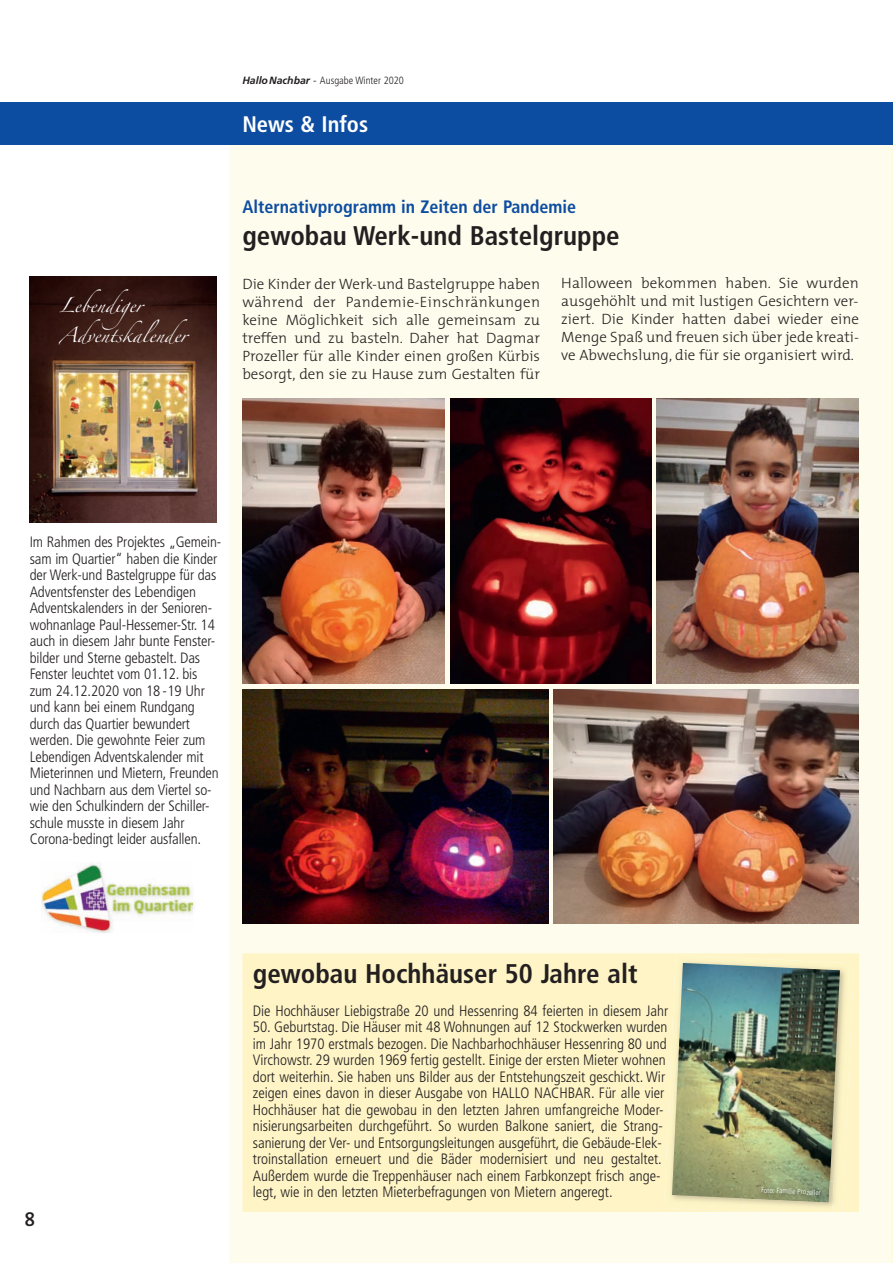
<style>
.page{position:relative;width:893px;height:1263px;background:#fff}
.page>*{position:absolute;margin:0;border:0;box-sizing:border-box;transform-origin:0 0}
.t1{font:700 condensed 27px "Frutiger";color:#231f20}
.t2{font:700 condensed 22.5px "Frutiger";color:#fff}
.t3{font:600 19.5px "The Mix";color:#231f20}
.t4{font:700 condensed 18px "Frutiger";color:#0d4da1}
.t5{font:300 condensed 15px/16.5px "Frutiger";color:#231f20}
.t6{font:300 15px/18px "The Mix";color:#231f20;text-align:justify}
.t7{font:13.5px "Zapfino";color:#fff}
.t8{font:300 condensed 10.5px "Frutiger";color:#231f20}
.t9{font:300 condensed 7.5px "Frutiger";color:#fff}
.s1{font-weight:700;font-style:italic;font-stretch:normal}
.s2{font-stretch:normal}
</style>
<div class="page">
<div style="left:230px;top:145px;width:662px;height:1118px;background:#fefced"></div>
<hr style="left:892px;top:145px;width:1px;height:1118px;background:#fef9dd">
<div style="left:0;top:102px;width:893px;height:43px;background:#0d4da1"></div>
<img style="left:242px;top:398px;width:202px;height:285px">
<img style="left:451px;top:398px;width:201px;height:285px">
<img style="left:242px;top:689px;width:306px;height:234px">
<img style="left:553px;top:689px;width:306px;height:234px">
<img style="left:657px;top:398px;width:202px;height:285px">
<div style="left:242px;top:953px;width:617px;height:259px;background:#fef4c6"></div>
<img style="left:746px;top:1212px;width:96px;height:4px">
<img style="left:664px;top:955px;width:190px;height:257px">
<img style="left:672px;top:963px;width:167px;height:239px">
<img style="left:30px;top:276px;width:187px;height:246px">
<img style="left:42px;top:862px;width:150px;height:70px">
<img style="left:778px;top:1212px;width:54px;height:2px">
<img style="left:742px;top:1181px;width:92px;height:31px">
<img style="left:743px;top:1177px;width:86px;height:25px">
<p class="t7" style="left:59px;top:299px;width:91px">Lebendiger</p>
<p class="t7" style="left:59px;top:329px;width:130px">Adventskalender</p>
<p class="t8" style="left:242px;top:77px;width:163px"><span class="s1">HalloNachbar</span> <span class="s2">-</span> Ausgabe Winter 2020</p>
<h2 class="t2" style="left:242px;top:115px;width:127px">News &amp; Infos</h2>
<p class="t4" style="left:242px;top:200px;width:335px">Alternativprogramm in Zeiten der Pandemie</p>
<h1 class="t1" style="left:242px;top:225px;width:379px">gewobau Werk-und Bastelgruppe</h1>
<p class="t6" style="left:242px;top:274px;width:299px">Die Kinder der Werk-und Bastelgruppe haben während der Pandemie-Einschränkungen keine Möglichkeit sich alle gemeinsam zu treffen und zu basteln. Daher hat Dagmar Prozeller für alle Kinder einen großen Kürbis besorgt, den sie zu Hause zum Gestalten für</p>
<p class="t6" style="left:561px;top:273px;width:299px">Halloween bekommen haben. Sie wurden ausgehöhlt und mit lustigen Gesichtern ver&shy;ziert. Die Kinder hatten dabei wieder eine Menge Spaß und freuen sich über jede kreati&shy;ve Abwechslung, die für sie organisiert wird.</p>
<p class="t5" style="left:30px;top:535px;width:193px">Im Rahmen des Projektes „Gemein&shy;sam im Quartier“ haben die Kinder der Werk-und Bastelgruppe für das<br>Adventsfenster des Lebendigen<br>Adventskalenders in der Senioren&shy;wohnanlage Paul-Hessemer-Str. 14 auch in diesem Jahr bunte Fenster&shy;bilder und Sterne gebastelt. Das<br>Fenster leuchtet vom 01.12. bis zum 24.12.2020 von 18-19 Uhr und kann bei einem Rundgang durch das Quartier bewundert werden. Die gewohnte Feier zum<br>Lebendigen Adventskalender mit<br>Mieterinnen und Mietern, Freunden und Nachbarn aus dem Viertel so&shy;wie den Schulkindern der Schiller&shy;schule musste in diesem Jahr<br>Corona-bedingt leider ausfallen.</p>
<h3 class="t3" style="left:24px;top:1203px;width:12px">8</h3>
<h1 class="t1" style="left:253px;top:962px;width:386px">gewobau Hochhäuser 50 Jahre alt</h1>
<p class="t5" style="left:253px;top:1003px;width:417px">Die Hochhäuser Liebigstraße 20 und Hessenring 84 feierten in diesem Jahr</p>
<p class="t5" style="left:253px;top:1020px;width:416px">50. Geburtstag. Die Häuser mit 48 Wohnungen auf 12 Stockwerken wurden im Jahr 1970 erstmals bezogen. Die Nachbarhochhäuser Hessenring 80 und Virchowstr. 29 wurden 1969 fertig gestellt. Einige der ersten Mieter wohnen dort weiterhin. Sie haben uns Bilder aus der Entstehungszeit geschickt. Wir zeigen eines davon in dieser Ausgabe von HALLO NACHBAR. Für alle vier Hochhäuser hat die gewobau in den letzten Jahren umfangreiche Moder&shy;nisierungsarbeiten durchgeführt. So wurden Balkone saniert, die Strang&shy;sanierung der Ver- und Entsorgungsleitungen ausgeführt, die Gebäude-Elek&shy;troinstallation erneuert und die Bäder modernisiert und neu gestaltet.<br>Außerdem wurde die Treppenhäuser nach einem Farbkonzept frisch ange&shy;legt, wie in den letzten Mieterbefragungen von Mietern angeregt.</p>
<p class="t9" style="left:761px;top:1186px;width:61px;rotate:3deg">Foto: Familie Prozeller</p>
</div>
